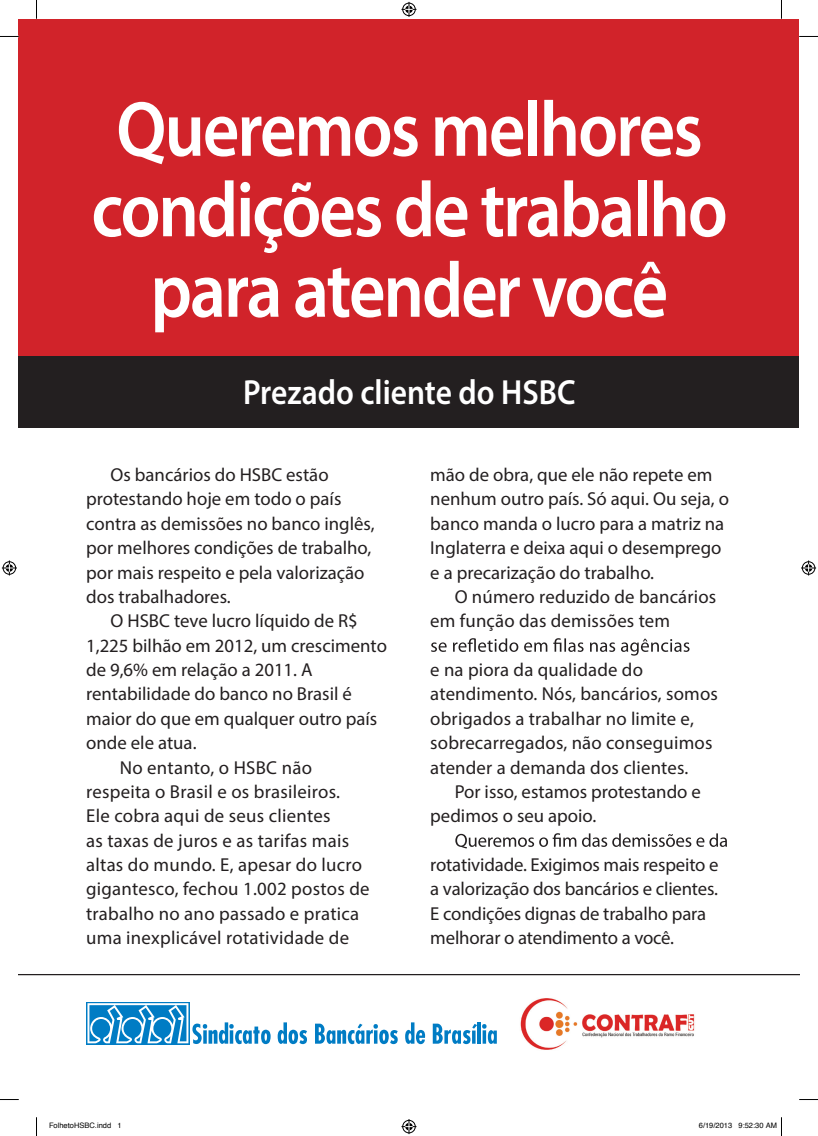
<style>
.page{position:relative;width:818px;height:1136px;background:#fff}
.page>*{position:absolute;margin:0;border:0;box-sizing:border-box;transform-origin:0 0}
.t1{font:600 78.75px/80.5px "Myriad Pro";letter-spacing:-.03em;color:#fff;text-align:center;scale:.9 1}
.t2{font:600 35px "Myriad Pro";color:#fff;scale:.9 1}
.t3{font:18.75px/24.4px "Myriad Pro";color:#231f20}
.t4{font:7.5px "Helvetica";color:#000}
</style>
<div class="page">
<div style="left:19px;top:355px;width:779px;height:73px;background:#231f20"></div>
<div style="left:19px;top:19px;width:779px;height:336px;background:#d1232a"></div>
<img style="left:520px;top:998px;width:175px;height:52px">
<svg style="left:431px;top:638px;width:258px;height:18px"></svg>
<svg style="left:455px;top:833px;width:271px;height:16px"></svg>
<hr style="left:19px;top:974px;width:779px;height:1px;background:#231f20">
<svg style="left:0;top:36px;width:19px;height:1px"></svg>
<svg style="left:798px;top:36px;width:19px;height:1px"></svg>
<svg style="left:0;top:1099px;width:19px;height:1px"></svg>
<svg style="left:799px;top:1099px;width:18px;height:1px"></svg>
<svg style="left:36px;top:0;width:1px;height:19px"></svg>
<svg style="left:36px;top:1117px;width:1px;height:19px"></svg>
<svg style="left:401px;top:2px;width:15px;height:15px"></svg>
<svg style="left:401px;top:1119px;width:15px;height:15px"></svg>
<svg style="left:2px;top:560px;width:15px;height:15px"></svg>
<svg style="left:801px;top:560px;width:14px;height:15px"></svg>
<div style="left:86px;top:1002px;width:104px;height:43px;background:#007cc4"></div>
<svg style="left:87px;top:1003px;width:183px;height:41px"></svg>
<svg style="left:277px;top:1022px;width:30px;height:22px"></svg>
<svg style="left:315px;top:1024px;width:82px;height:20px"></svg>
<svg style="left:405px;top:1022px;width:20px;height:22px"></svg>
<hr style="left:477px;top:1022px;width:3px;height:22px;background:#007cc4">
<svg style="left:432px;top:1024px;width:64px;height:20px"></svg>
<h1 class="t1" style="left:91px;top:87px;width:708px">Queremos melhores condições de trabalho para atender você</h1>
<h2 class="t2" style="left:243px;top:370px;width:371px">Prezado cliente do HSBC</h2>
<p class="t3" style="left:86px;top:462px;width:290px;text-indent:24px">Os bancários do HSBC estão protestando hoje em todo o país contra as demissões no banco inglês, por melhores condições de trabalho, por mais respeito e pela valorização dos trabalhadores.</p>
<p class="t3" style="left:110px;top:609px;width:249px">O HSBC teve lucro líquido de R$</p>
<p class="t3" style="left:86px;top:633px;width:302px">1,225 bilhão em 2012, um crescimento</p>
<p class="t3" style="left:86px;top:657px;width:228px">de 9,6% em relação a 2011. A</p>
<p class="t3" style="left:86px;top:682px;width:267px">rentabilidade do banco no Brasil é</p>
<p class="t3" style="left:86px;top:706px;width:292px">maior do que em qualquer outro país</p>
<p class="t3" style="left:86px;top:730px;width:112px">onde ele atua.</p>
<p class="t3" style="left:120px;top:755px;width:194px">No entanto, o HSBC não</p>
<p class="t3" style="left:86px;top:779px;width:255px">respeita o Brasil e os brasileiros.</p>
<p class="t3" style="left:86px;top:804px;width:246px">Ele cobra aqui de seus clientes</p>
<p class="t3" style="left:86px;top:828px;width:264px">as taxas de juros e as tarifas mais</p>
<p class="t3" style="left:86px;top:852px;width:277px">altas do mundo. E, apesar do lucro</p>
<p class="t3" style="left:86px;top:877px;width:285px">gigantesco, fechou 1.002 postos de</p>
<p class="t3" style="left:86px;top:901px;width:274px">trabalho no ano passado e pratica</p>
<p class="t3" style="left:86px;top:925px;width:264px">uma inexplicável rotatividade de</p>
<p class="t3" style="left:430px;top:462px;width:300px">mão de obra, que ele não repete em nenhum outro país. Só aqui. Ou seja, o banco manda o lucro para a matriz na Inglaterra e deixa aqui o desemprego e a precarização do trabalho.</p>
<p class="t3" style="left:430px;top:584px;width:287px;text-indent:24px">O número reduzido de bancários em função das demissões tem</p>
<p class="t3" style="left:430px;top:657px;width:289px">e na piora da qualidade do atendimento. Nós, bancários, somos obrigados a trabalhar no limite e, sobrecarregados, não conseguimos atender a demanda dos clientes.</p>
<p class="t3" style="left:430px;top:779px;width:272px;text-indent:24px">Por isso, estamos protestando e pedimos o seu apoio.</p>
<p class="t3" style="left:430px;top:852px;width:290px">rotatividade. Exigimos mais respeito e a valorização dos bancários e clientes.<br>E condições dignas de trabalho para melhorar o atendimento a você.</p>
<p class="t4" style="left:49px;top:1120px;width:74px">FolhetoHSBC.indd 1</p>
<p class="t4" style="left:698px;top:1120px;width:79px">6/19/2013 9:52:30 AM</p>
</div>
